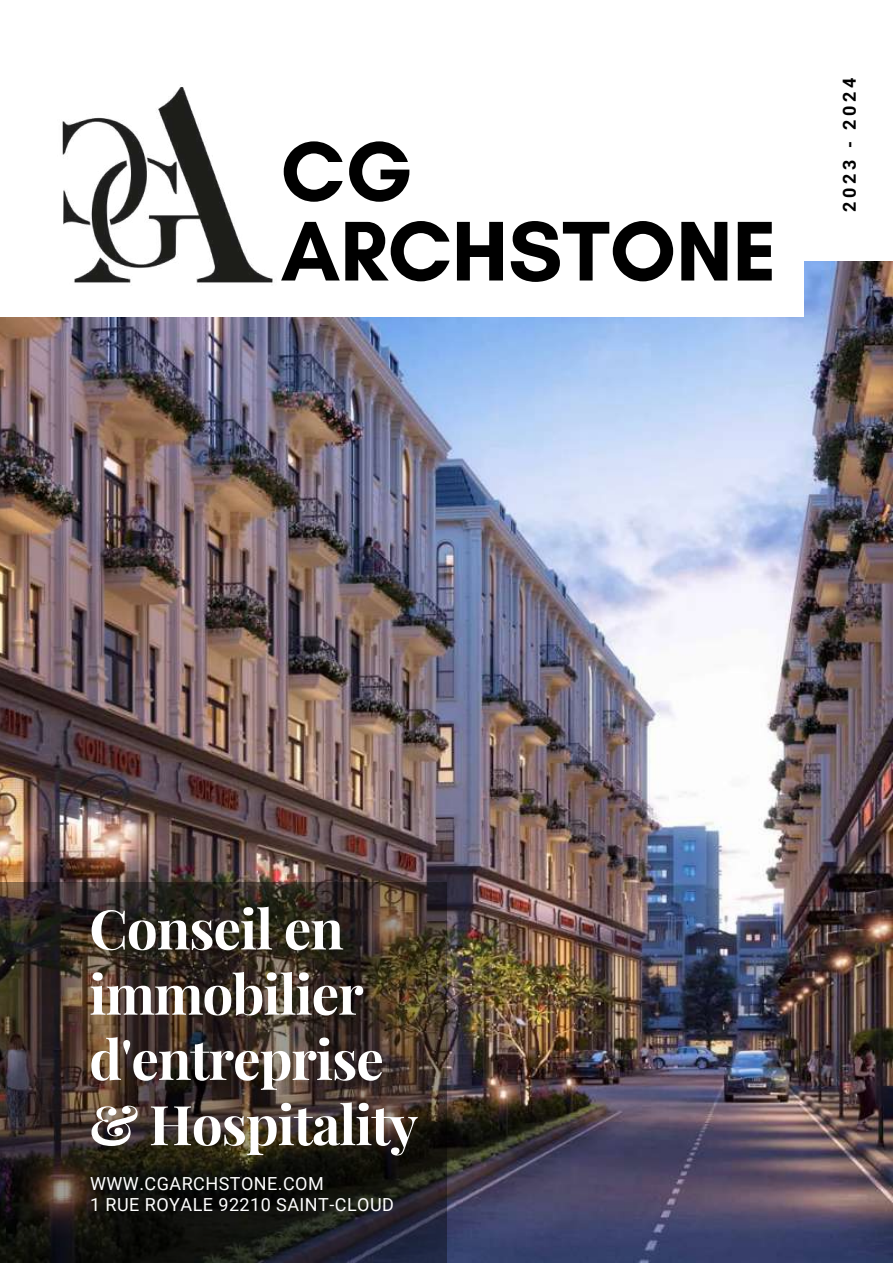
<style>
.page{position:relative;width:893px;height:1264px;background:#fff}
.page>*{position:absolute;margin:0;border:0;box-sizing:border-box;transform-origin:0 0}
.t1{font:700 86.25px/79.7px "Glacial Indifference";color:#000}
.t2{font:700 54.75px/65.2px "Playfair Display";letter-spacing:-.02em;color:#fff}
.t3{font:18px/21.3px "Roboto";letter-spacing:.025em;color:#fff}
.t4{font:700 18px "Roboto";letter-spacing:.2em;color:#000}
</style>
<div class="page">
<img style="left:0;top:261px;width:892px;height:1001px">
<div style="left:0;top:49px;width:803px;height:267px;background:#fff"></div>
<img style="left:62px;top:84px;width:211px;height:199px">
<svg style="left:0;top:881px;width:446px;height:381px;background:#322922"></svg>
<h1 class="t1" style="left:281px;top:131px;width:497px">CG<br>ARCHSTONE</h1>
<p class="t4" style="left:839px;top:212px;width:136px;rotate:-90deg">2023 - 2024</p>
<h2 class="t2" style="left:89px;top:894px;width:330px">Conseil en immobilier d'entreprise &amp; Hospitality</h2>
<p class="t3" style="left:90px;top:1173px;width:305px">WWW.CGARCHSTONE.COM<br>1 RUE ROYALE 92210 SAINT-CLOUD</p>
</div>
